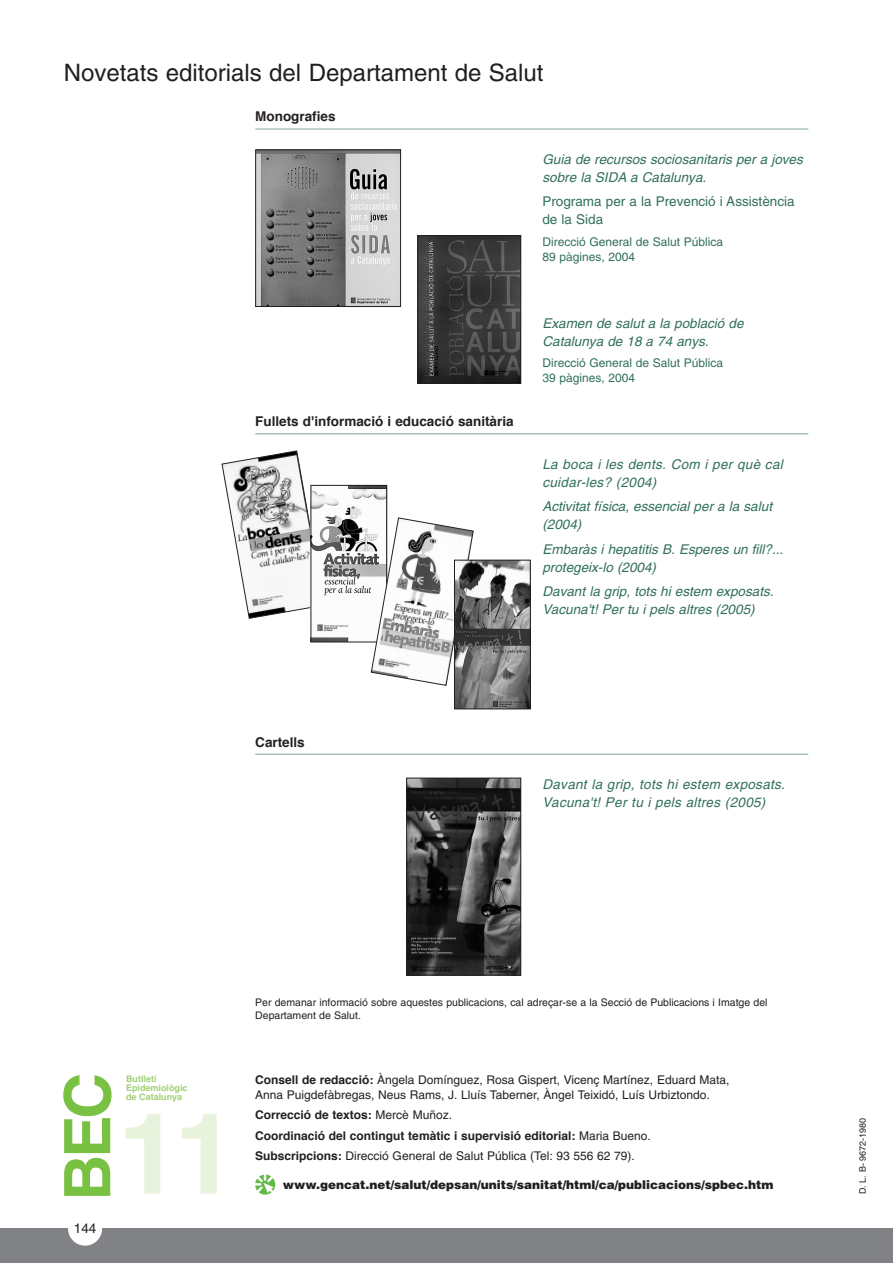
<style>
.page{position:relative;width:893px;height:1263px;background:#fff}
.page>*{position:absolute;margin:0;border:0;box-sizing:border-box;transform-origin:0 0}
.t1{font:700 112.5px "Helvetica";color:#e8f3de}
.t2{font:700 64.05px "Helvetica";color:#79c142}
.t3{font:24px "Helvetica";color:#231f20}
.t4{font:italic 13.5px/18px "Helvetica";color:#327159}
.t5{font:700 13.5px "Helvetica";color:#231f20}
.t6{font:13.5px/18px "Helvetica";color:#327159}
.t7{font:13.5px "Helvetica";color:#231f20}
.t8{font:700 12px/20.5px "Helvetica";color:#231f20}
.t9{font:12px/15px "Helvetica";color:#231f20}
.t10{font:12px/15px "Helvetica";color:#327159}
.t11{font:900 12px "Helvetica";color:#231f20}
.t12{font:10.5px/13.5px "Helvetica";color:#231f20}
.t13{font:700 9px/9px "Helvetica";color:#a1d076}
.t14{font:9px "Helvetica";color:#231f20}
.s1{font-weight:700}
.s2{font-weight:400}
</style>
<div class="page">
<div style="left:0;top:1229px;width:892px;height:34px;background:#808285"></div>
<div style="left:68px;top:1212px;width:34px;height:34px;background:#fff;border-radius:50%"></div>
<svg style="left:255px;top:1175px;width:20px;height:20px"></svg>
<hr style="left:255px;top:129px;width:553px;height:1px;background:#7aa191">
<hr style="left:255px;top:433px;width:553px;height:1px;background:#7aa191">
<hr style="left:255px;top:754px;width:553px;height:1px;background:#7aa191">
<img style="left:257px;top:152px;width:142px;height:153px">
<div style="left:255px;top:150px;width:146px;height:157px;border:1px solid #231f20"></div>
<img style="left:419px;top:237px;width:100px;height:145px">
<div style="left:417px;top:235px;width:104px;height:149px;border:1px solid #231f20"></div>
<img style="left:408px;top:780px;width:111px;height:193px">
<div style="left:406px;top:778px;width:115px;height:197px;border:1px solid #231f20"></div>
<svg style="left:221px;top:450px;width:104px;height:169px"></svg>
<img style="left:312px;top:487px;width:73px;height:153px">
<div style="left:310px;top:485px;width:77px;height:157px;border:1px solid #231f20"></div>
<svg style="left:370px;top:517px;width:104px;height:169px"></svg>
<img style="left:456px;top:562px;width:72px;height:145px">
<div style="left:454px;top:560px;width:76px;height:149px;border:1px solid #231f20"></div>
<h3 class="t3" style="left:64px;top:64px;width:481px">Novetats editorials del Departament de Salut</h3>
<p class="t5" style="left:255px;top:111px;width:82px">Monografies</p>
<p class="t5" style="left:255px;top:416px;width:260px">Fullets d'informació i educació sanitària</p>
<p class="t4" style="left:542px;top:152px;width:264px">Guia de recursos sociosanitaris per a joves sobre la SIDA a Catalunya.</p>
<p class="t6" style="left:542px;top:194px;width:254px">Programa per a la Prevenció i Assistència de la Sida</p>
<p class="t10" style="left:542px;top:235px;width:182px">Direcció General de Salut Pública<br>89 pàgines, 2004</p>
<p class="t4" style="left:542px;top:316px;width:205px">Examen de salut a la població de<br>Catalunya de 18 a 74 anys.</p>
<p class="t10" style="left:542px;top:357px;width:182px">Direcció General de Salut Pública<br>39 pàgines, 2004</p>
<p class="t4" style="left:542px;top:456px;width:244px">La boca i les dents. Com i per què cal cuidar-les? (2004)</p>
<p class="t4" style="left:542px;top:499px;width:234px">Activitat física, essencial per a la salut (2004)</p>
<p class="t4" style="left:542px;top:541px;width:245px">Embaràs i hepatitis B. Esperes un fill?... protegeix-lo (2004)</p>
<p class="t4" style="left:542px;top:584px;width:235px">Davant la grip, tots hi estem exposats.<br>Vacuna't! Per tu i pels altres (2005)</p>
<p class="t5" style="left:255px;top:736px;width:51px">Cartells</p>
<p class="t4" style="left:542px;top:777px;width:247px">Davant la grip, tots hi estem exposats.<br>Vacuna't! Per tu i pels altres (2005)</p>
<p class="t12" style="left:255px;top:996px;width:513px">Per demanar informació sobre aquestes publicacions, cal adreçar-se a la Secció de Publicacions i Imatge del<br>Departament de Salut.</p>
<h2 class="t2" style="left:61px;top:1201px;width:130px;rotate:-90deg">BEC</h2>
<p class="t7" style="left:74px;top:1223px;width:24px">144</p>
<p class="t9" style="left:255px;top:1073px;width:475px"><span class="s1">Consell de redacció:</span> Àngela Domínguez, Rosa Gispert, Vicenç Martínez, Eduard Mata,<br>Anna Puigdefàbregas, Neus Rams, J. Lluís Taberner, Àngel Teixidó, Luís Urbiztondo.</p>
<p class="t8" style="left:255px;top:1106px;width:397px">Correcció de textos: <span class="s2">Mercè Muñoz.<br></span>Coordinació del contingut temàtic i supervisió editorial: <span class="s2">Maria Bueno.<br></span>Subscripcions: <span class="s2">Direcció General de Salut Pública (Tel: 93 556 62 79).</span></p>
<p class="t13" style="left:126px;top:1075px;width:63px">Butlletí<br>Epidemiològic de Catalunya</p>
<h1 class="t1" style="left:118px;top:1107px;width:120px">11</h1>
<p class="t14" style="left:859px;top:1194px;width:78px;rotate:-90deg">D. L. B- 9672-1980</p>
<p class="t11" style="left:283px;top:1181px;width:492px">www.gencat.net/salut/depsan/units/sanitat/html/ca/publicacions/spbec.htm</p>
</div>
